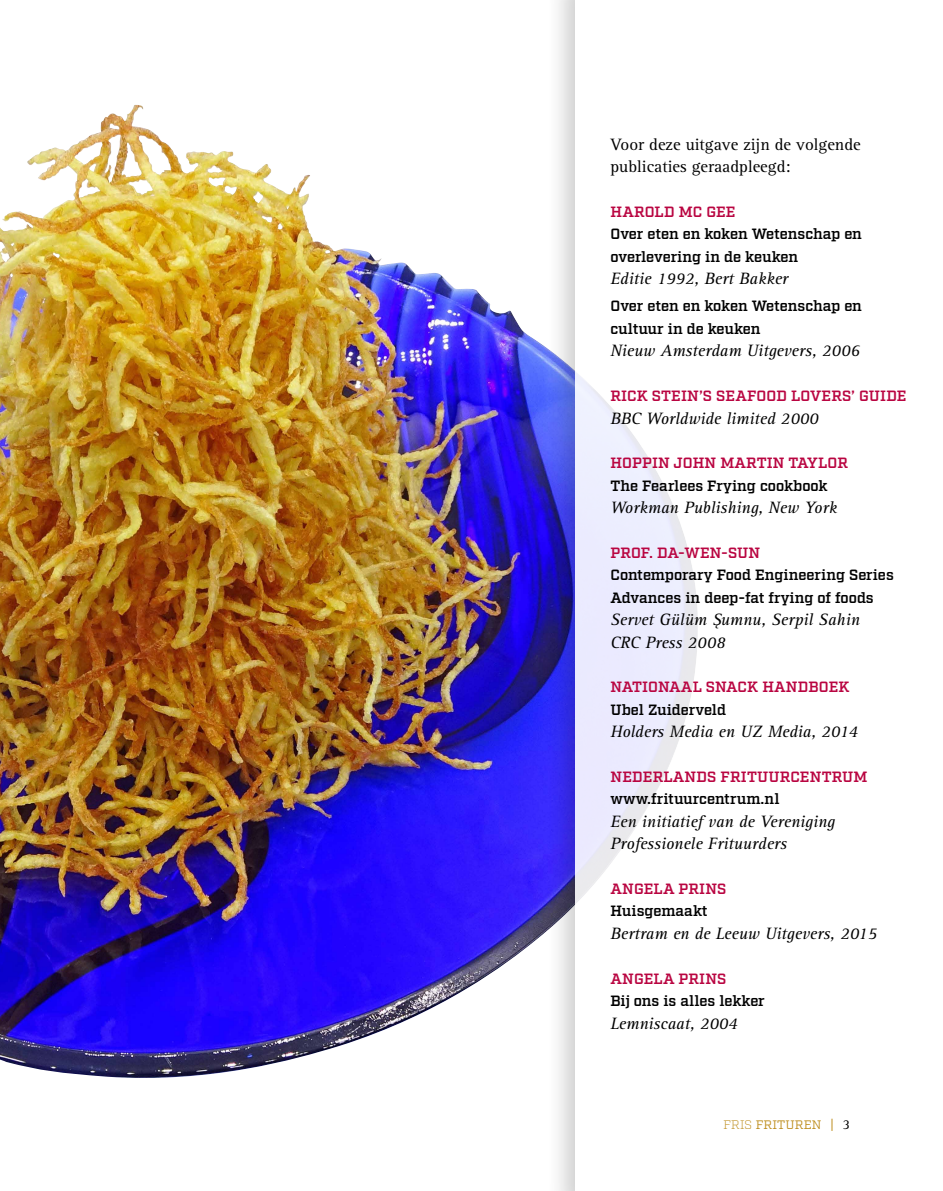
<style>
.page{position:relative;width:943px;height:1191px;background:#fff}
.page>*{position:absolute;margin:0;border:0;box-sizing:border-box;transform-origin:0 0}
.t1{font:italic 16.97px/22.4px "Rotis Serif";color:#000}
.t2{font:16.97px/22.4px "Rotis Serif";color:#000}
.t3{font:600 14.88px/22.4px "Factoria";letter-spacing:-.01em;color:#000}
.t4{font:600 14.88px "Factoria";letter-spacing:.01em;color:#b90541}
.t5{font:12.25px "Factoria";letter-spacing:.01em;color:#bb8915}
.s1{font-style:normal}
.s2{font-weight:300}
.s3{font-family:"Rotis Serif";font-size:14px}
.s4{font-family:"Rotis Serif";font-size:14px;color:#000}
</style>
<div class="page">
<img style="left:0;top:109px;width:544px;height:969px">
<div style="left:544px;top:0;width:399px;height:1191px;background:#000;opacity:.22"></div>
<div style="left:575px;top:0;width:368px;height:1191px;background:#fff"></div>
<p class="t2" style="left:610px;top:133px;width:252px">Voor deze uitgave zijn de volgende publicaties geraadpleegd:</p>
<p class="t4" style="left:610px;top:203px;width:127px">HAROLD MC GEE</p>
<p class="t3" style="left:610px;top:223px;width:253px">Over eten en koken Wetenschap en overlevering in de keuken</p>
<p class="t1" style="left:610px;top:268px;width:179px">Editie 1992, Bert Bakker</p>
<p class="t3" style="left:610px;top:296px;width:253px">Over eten en koken Wetenschap en cultuur in de keuken</p>
<p class="t1" style="left:610px;top:340px;width:251px">Nieuw Amsterdam Uitgevers, 2006</p>
<p class="t4" style="left:610px;top:387px;width:297px">RICK STEIN’S SEAFOOD LOVERS’ GUIDE</p>
<p class="t1" style="left:610px;top:407px;width:210px">BBC Worldwide limited 2000</p>
<p class="t4" style="left:610px;top:454px;width:239px">HOPPIN JOHN MARTIN TAYLOR</p>
<p class="t3" style="left:610px;top:475px;width:219px">The Fearlees Frying cookbook</p>
<p class="t1" style="left:610px;top:497px;width:228px">Workman Publishing, New York</p>
<p class="t4" style="left:610px;top:544px;width:151px">PROF. DA-WEN-SUN</p>
<p class="t3" style="left:610px;top:564px;width:285px">Contemporary Food Engineering Series<br>Advances in deep-fat frying of foods</p>
<p class="t1" style="left:610px;top:609px;width:251px">Servet Gülüm S<span class="s1">˛</span>umnu, Serpil Sahin<br>CRC Press 2008</p>
<p class="t4" style="left:610px;top:678px;width:240px">NATIONAAL SNACK HANDBOEK</p>
<p class="t3" style="left:610px;top:699px;width:117px">Ubel Zuiderveld</p>
<p class="t1" style="left:610px;top:721px;width:249px">Holders Media en UZ Media, 2014</p>
<p class="t4" style="left:610px;top:768px;width:258px">NEDERLANDS FRITUURCENTRUM</p>
<p class="t3" style="left:610px;top:788px;width:171px">www.frituurcentrum.nl</p>
<p class="t1" style="left:610px;top:810px;width:226px">Een initiatief van de Vereniging<br>Professionele Frituurders</p>
<p class="t4" style="left:610px;top:880px;width:117px">ANGELA PRINS</p>
<p class="t3" style="left:610px;top:900px;width:99px">Huisgemaakt</p>
<p class="t1" style="left:610px;top:922px;width:268px">Bertram en de Leeuw Uitgevers, 2015</p>
<p class="t4" style="left:610px;top:969px;width:117px">ANGELA PRINS</p>
<p class="t3" style="left:610px;top:990px;width:156px">Bij ons is alles lekker</p>
<p class="t1" style="left:610px;top:1012px;width:129px">Lemniscaat, 2004</p>
<p class="t5" style="left:723px;top:1117px;width:128px"><span class="s2">FRIS</span> FRITUREN <span class="s3">|</span> <span class="s4">3</span></p>
</div>
